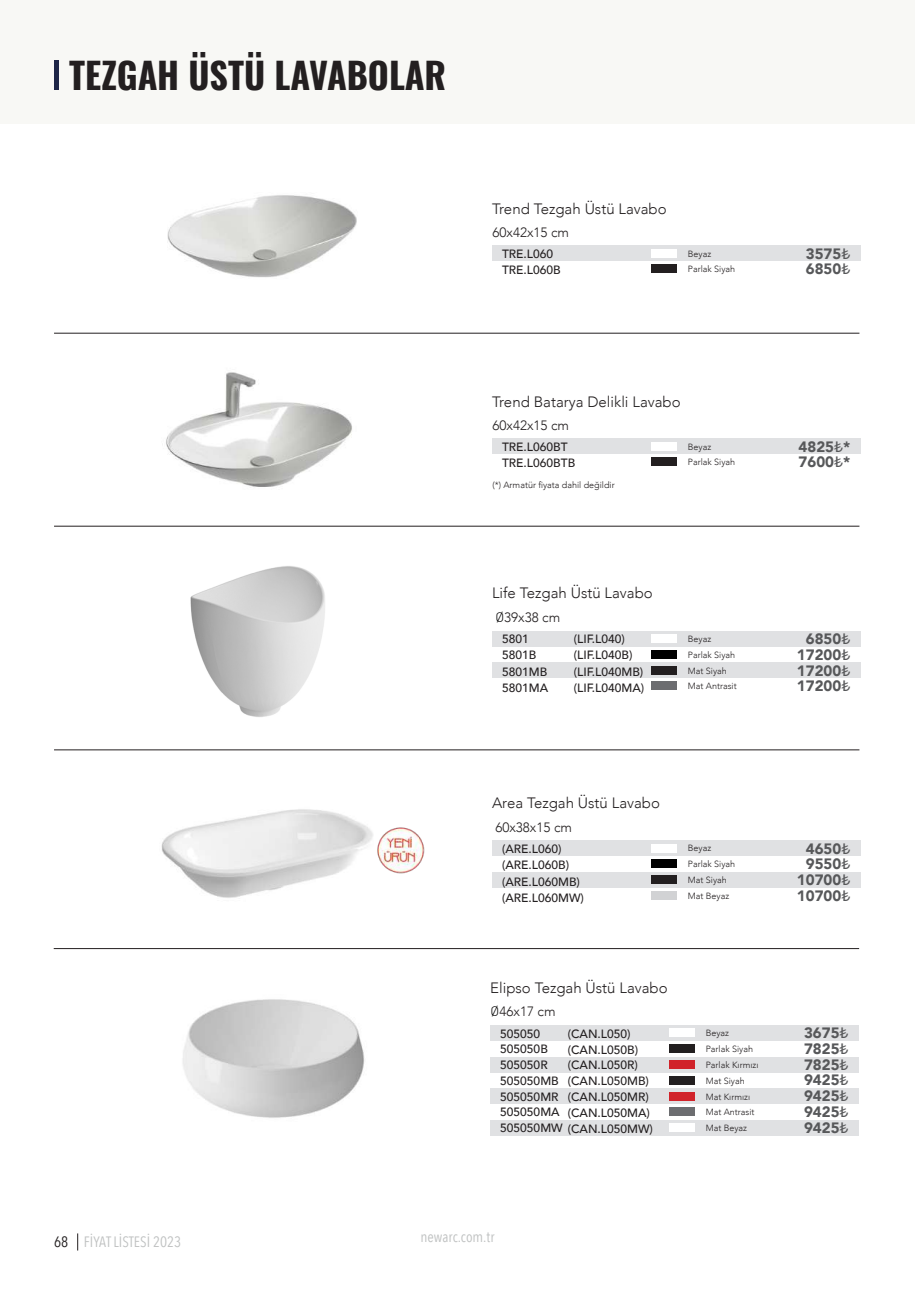
<style>
.page{position:relative;width:915px;height:1306px;background:#fff}
.page>*{position:absolute;margin:0;border:0;box-sizing:border-box;transform-origin:0 0}
.t1{font:700 36px "Oswald";color:#231f20}
.t2{font:300 15px "Avenir";color:#231f20}
.t3{font:900 15px/31.7px "Avenir";color:#57585a}
.t4{font:15px "Avenir Next Condensed";color:#bfc1c1}
.t5{font:300 13.5px "Avenir";color:#231f20}
.t6{font:500 12px/16.2px "Avenir";color:#231f20}
.t7{font:300 9px/15.5px "Avenir";color:#231f20}
.s1{font-family:"Consolas";font-weight:400;font-size:16.5px}
.s2{font-family:"DI Nbek";color:#000}
.s3{color:#231f20}
</style>
<div class="page">
<svg style="left:77px;top:1233px;width:1px;height:17px"></svg>
<div style="left:0;top:0;width:914px;height:124px;background:#f8f8f5"></div>
<div style="left:54px;top:60px;width:5px;height:30px;background:#1e2647"></div>
<div style="left:492px;top:245px;width:368px;height:16px;background:#e0e1e3"></div>
<div style="left:650px;top:249px;width:26px;height:9px;background:#fff"></div>
<div style="left:650px;top:264px;width:26px;height:9px;background:#231f20"></div>
<hr style="left:54px;top:333px;width:805px;height:1px;background:#231f20">
<hr style="left:54px;top:749px;width:805px;height:1px;background:#231f20">
<img style="left:167px;top:195px;width:190px;height:83px">
<div style="left:492px;top:630px;width:368px;height:16px;background:#e0e1e3"></div>
<div style="left:492px;top:662px;width:368px;height:16px;background:#e0e1e3"></div>
<div style="left:650px;top:634px;width:26px;height:9px;background:#fff"></div>
<div style="left:650px;top:666px;width:26px;height:8px;background:#231f20"></div>
<div style="left:650px;top:649px;width:26px;height:9px;background:#000"></div>
<div style="left:650px;top:681px;width:26px;height:9px;background:#6c6d70"></div>
<div style="left:492px;top:840px;width:368px;height:16px;background:#e0e1e3"></div>
<div style="left:492px;top:871px;width:368px;height:16px;background:#e0e1e3"></div>
<div style="left:650px;top:843px;width:26px;height:9px;background:#fff"></div>
<div style="left:650px;top:875px;width:26px;height:9px;background:#231f20"></div>
<div style="left:650px;top:859px;width:26px;height:9px;background:#000"></div>
<div style="left:650px;top:891px;width:26px;height:8px;background:#d1d2d4"></div>
<img style="left:190px;top:566px;width:135px;height:151px">
<img style="left:161px;top:809px;width:212px;height:89px">
<div style="left:490px;top:1056px;width:368px;height:16px;background:#e0e1e3"></div>
<div style="left:490px;top:1088px;width:368px;height:16px;background:#e0e1e3"></div>
<div style="left:490px;top:1119px;width:368px;height:16px;background:#e0e1e3"></div>
<div style="left:668px;top:1060px;width:26px;height:8px;background:#d1232a"></div>
<div style="left:668px;top:1091px;width:26px;height:9px;background:#d1232a"></div>
<div style="left:668px;top:1107px;width:26px;height:9px;background:#6c6d70"></div>
<div style="left:668px;top:1123px;width:26px;height:8px;background:#fff"></div>
<div style="left:668px;top:1044px;width:26px;height:9px;background:#231f20"></div>
<div style="left:668px;top:1075px;width:26px;height:9px;background:#231f20"></div>
<div style="left:490px;top:1024px;width:368px;height:16px;background:#e0e1e3"></div>
<div style="left:668px;top:1028px;width:26px;height:9px;background:#fff"></div>
<img style="left:183px;top:999px;width:182px;height:119px">
<hr style="left:54px;top:948px;width:804px;height:1px;background:#231f20">
<hr style="left:54px;top:526px;width:805px;height:1px;background:#231f20">
<div style="left:492px;top:438px;width:368px;height:16px;background:#e0e1e3"></div>
<div style="left:650px;top:442px;width:26px;height:9px;background:#fff"></div>
<div style="left:650px;top:457px;width:26px;height:9px;background:#231f20"></div>
<img style="left:166px;top:372px;width:186px;height:116px">
<img style="left:377px;top:827px;width:47px;height:47px">
<h1 class="t1" style="left:69px;top:43px;width:378px">TEZGAH ÜSTÜ LAVABOLAR</h1>
<p class="t2" style="left:492px;top:200px;width:176px">Trend Tezgah Üstü Lavabo</p>
<p class="t5" style="left:492px;top:224px;width:78px">60x42x15 cm</p>
<p class="t6" style="left:502px;top:246px;width:60px;line-height:15.5px">TRE.L060<br>TRE.L060B</p>
<p class="t3" style="left:805px;top:245px;width:46px;line-height:15.5px">3575<span class="s1">₺<br></span>6850<span class="s1">₺</span></p>
<p class="t7" style="left:687px;top:246px;width:49px">Beyaz<br>Parlak Siyah</p>
<p class="t2" style="left:492px;top:393px;width:190px">Trend Batarya Delikli Lavabo</p>
<p class="t5" style="left:492px;top:417px;width:78px">60x42x15 cm</p>
<p class="t6" style="left:502px;top:438px;width:75px;line-height:15.5px">TRE.L060BT<br>TRE.L060BTB</p>
<p class="t3" style="left:798px;top:438px;width:53px;line-height:15.5px">4825<span class="s1">₺</span>*<br>7600<span class="s1">₺</span>*</p>
<p class="t7" style="left:492px;top:477px;width:124px">(*) Armatür fiyata dahil değildir</p>
<p class="t7" style="left:687px;top:439px;width:49px">Beyaz<br>Parlak Siyah</p>
<p class="t2" style="left:492px;top:584px;width:162px">Life Tezgah Üstü Lavabo</p>
<p class="t5" style="left:495px;top:609px;width:66px"><span class="s2">Ø</span>39x38 cm</p>
<p class="t6" style="left:502px;top:630px;width:48px">5801<br>5801B<br>5801MB<br>5801MA</p>
<p class="t6" style="left:573px;top:630px;width:72px">(LIF.L040) (LIF.L040B) (LIF.L040MB) (LIF.L040MA)</p>
<p class="t3" style="left:796px;top:622px;width:55px;text-align:center">6850<span class="s1">₺<br></span>17200<span class="s1">₺</span></p>
<p class="t7" style="left:687px;top:631px;width:25px">Beyaz</p>
<p class="t7" style="left:687px;top:662px;width:41px">Mat Siyah</p>
<p class="t3" style="left:796px;top:638px;width:55px">17200<span class="s1">₺<br></span>17200<span class="s1">₺</span></p>
<p class="t7" style="left:687px;top:646px;width:49px">Parlak Siyah</p>
<p class="t7" style="left:687px;top:678px;width:50px">Mat Antrasit</p>
<p class="t2" style="left:492px;top:794px;width:169px">Area Tezgah Üstü Lavabo</p>
<p class="t5" style="left:495px;top:819px;width:78px">60x38x15 cm</p>
<p class="t6" style="left:502px;top:839px;width:83px">(ARE.L060) (ARE.L060B) (ARE.L060MB) (ARE.L060MW)</p>
<p class="t3" style="left:796px;top:832px;width:55px;text-align:center">4650<span class="s1">₺<br></span>10700<span class="s1">₺</span></p>
<p class="t7" style="left:687px;top:840px;width:25px">Beyaz</p>
<p class="t7" style="left:687px;top:872px;width:41px">Mat Siyah</p>
<p class="t3" style="left:796px;top:847px;width:55px;text-align:center">9550<span class="s1">₺<br></span>10700<span class="s1">₺</span></p>
<p class="t7" style="left:687px;top:856px;width:49px">Parlak Siyah</p>
<p class="t7" style="left:687px;top:887px;width:43px">Mat Beyaz</p>
<p class="t2" style="left:490px;top:978px;width:179px">Elipso Tezgah Üstü Lavabo</p>
<p class="t5" style="left:490px;top:1003px;width:66px"><span class="s2">Ø</span>46x17 cm</p>
<p class="t6" style="left:500px;top:1024px;width:42px">505050</p>
<p class="t6" style="left:567px;top:1024px;width:64px">(CAN.L050)</p>
<p class="t7" style="left:705px;top:1025px;width:25px">Beyaz</p>
<p class="t3" style="left:803px;top:1016px;width:46px">3675<span class="s1">₺</span></p>
<p class="t6" style="left:567px;top:1056px;width:72px">(CAN.L050R)</p>
<p class="t6" style="left:567px;top:1088px;width:84px;line-height:15.6px">(CAN.L050MR) (CAN.L050MA)</p>
<p class="t3" style="left:803px;top:1032px;width:46px">7825<span class="s1">₺<br></span>9425<span class="s1">₺</span></p>
<p class="t6" style="left:500px;top:1040px;width:49px">505050B</p>
<p class="t6" style="left:500px;top:1072px;width:60px">505050MB</p>
<p class="t6" style="left:567px;top:1040px;width:72px">(CAN.L050B)</p>
<p class="t6" style="left:567px;top:1072px;width:83px">(CAN.L050MB)</p>
<p class="t7" style="left:705px;top:1041px;width:49px">Parlak Siyah</p>
<p class="t7" style="left:705px;top:1072px;width:41px">Mat Siyah</p>
<p class="t3" style="left:803px;top:1048px;width:46px">7825<span class="s1">₺<br></span>9425<span class="s1">₺</span></p>
<p class="t3" style="left:803px;top:1103px;width:46px;line-height:15.9px">9425<span class="s1">₺<br></span>9425<span class="s1">₺</span></p>
<p class="t6" style="left:500px;top:1056px;width:49px">505050R</p>
<p class="t6" style="left:500px;top:1088px;width:154px">505050MR<br>505050MA<br>505050MW (CAN.L050MW)</p>
<p class="t7" style="left:705px;top:1056px;width:54px">Parlak Kırmızı</p>
<p class="t7" style="left:705px;top:1088px;width:50px">Mat Kırmızı<br>Mat Antrasit<br>Mat Beyaz</p>
<p class="t4" style="left:54px;top:1228px;width:129px"><span class="s3">68</span> FİYAT LİSTESİ 2023</p>
<p class="t4" style="left:420px;top:1224px;width:75px">newarc.com.tr</p>
</div>
